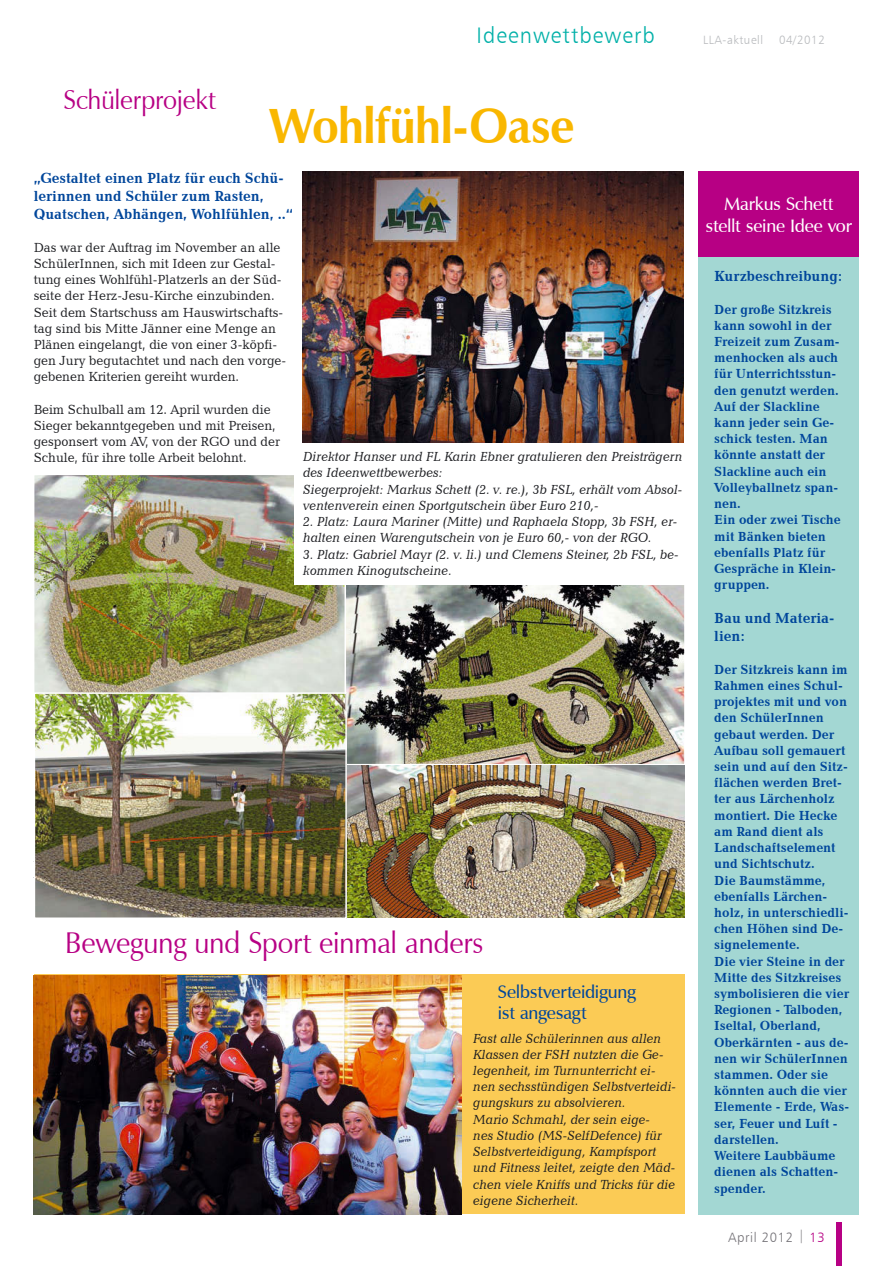
<style>
.page{position:relative;width:893px;height:1266px;background:#fff}
.page>*{position:absolute;margin:0;border:0;box-sizing:border-box;transform-origin:0 0}
.t1{font:700 49.5px "Zapf Humanist 601 BT";letter-spacing:-.02em;color:#f9b700;scale:.95 1}
.t2{font:30px "Zapf Humanist 601 BT";letter-spacing:-.015em;color:#b70084;scale:.95 1}
.t3{font:27px "Zapf Humanist 601 BT";letter-spacing:-.01em;color:#b70084;scale:.95 1}
.t4{font:22.5px "Humanist 777 BT Light B";letter-spacing:.05em;color:#00b0a8}
.t5{font:600 18px/21.6px "Zapf Humanist 601 BT";letter-spacing:-.01em;color:#fff;text-align:center}
.t6{font:600 18px/21.6px "Zapf Humanist 601 BT";letter-spacing:-.01em;color:#00469b}
.t7{font:700 15px/18px "Candida BT";color:#00469b;scale:.95 1}
.t8{font:700 13.5px/16.2px "Candida BT";color:#00469b;scale:.95 1}
.t9{font:italic 13.5px/16.2px "Candida BT";color:#1b1c20;scale:.95 1}
.t10{font:13.5px/16.2px "Candida BT";color:#1b1c20;scale:.95 1}
.t11{font:13.5px "Humanist 777 BT Light B";letter-spacing:.05em;color:#757378}
.t12{font:12px "Humanist 777 BT Light B";letter-spacing:.05em;color:#b8babd}
.s1{color:#b70084}
</style>
<div class="page">
<div style="left:836px;top:1222px;width:6px;height:43px;background:#b70084"></div>
<img style="left:346px;top:586px;width:336px;height:176px">
<div style="left:316px;top:583px;width:369px;height:182px;border:2px solid #fff"></div>
<div style="left:34px;top:974px;width:650px;height:240px;background:#fbcb55"></div>
<div style="left:698px;top:172px;width:161px;height:85px;background:#b70084"></div>
<div style="left:698px;top:257px;width:161px;height:957px;background:#a3d7d3"></div>
<img style="left:34px;top:975px;width:427px;height:239px">
<img style="left:302px;top:172px;width:381px;height:270px">
<img style="left:347px;top:765px;width:337px;height:152px">
<img style="left:36px;top:476px;width:307px;height:215px">
<div style="left:33px;top:473px;width:313px;height:221px;border:2px solid #fff"></div>
<img style="left:37px;top:695px;width:307px;height:220px">
<div style="left:34px;top:692px;width:313px;height:226px;border:2px solid #fff"></div>
<div style="left:294px;top:451px;width:389px;height:133px;background:#fff"></div>
<h3 class="t3" style="left:63px;top:83px;width:162px">Schülerprojekt</h3>
<h3 class="t4" style="left:476px;top:21px;width:180px">Ideenwettbewerb</h3>
<h1 class="t1" style="left:269px;top:95px;width:323px">Wohlfühl-Oase</h1>
<p class="t7" style="left:34px;top:169px;width:274px">„Gestaltet einen Platz für euch Schü&shy;lerinnen und Schüler zum Rasten,<br>Quatschen, Abhängen, Wohlfühlen, ..“</p>
<p class="t10" style="left:34px;top:239px;width:267px">Das war der Auftrag im November an alle SchülerInnen, sich mit Ideen zur Gestal&shy;tung eines Wohlfühl-Platzerls an der Süd&shy;seite der Herz-Jesu-Kirche einzubinden.<br>Seit dem Startschuss am Hauswirtschafts&shy;tag sind bis Mitte Jänner eine Menge an Plänen eingelangt, die von einer 3-köpfi&shy;gen Jury begutachtet und nach den vorge&shy;gebenen Kriterien gereiht wurden.</p>
<p class="t10" style="left:34px;top:401px;width:261px">Beim Schulball am 12. April wurden die Sieger bekanntgegeben und mit Preisen, gesponsert vom AV, von der RGO und der Schule, für ihre tolle Arbeit belohnt.</p>
<p class="t9" style="left:303px;top:448px;width:401px">Direktor Hanser und FL Karin Ebner gratulieren den Preisträgern des Ideenwettbewerbes:<br>Siegerprojekt: Markus Schett (2. v. re.), 3b FSL, erhält vom Absol&shy;ventenverein einen Sportgutschein über Euro 210,-</p>
<p class="t9" style="left:303px;top:513px;width:395px">2. Platz: Laura Mariner (Mitte) und Raphaela Stopp, 3b FSH, er&shy;halten einen Warengutschein von je Euro 60,- von der RGO.</p>
<p class="t9" style="left:303px;top:545px;width:397px">3. Platz: Gabriel Mayr (2. v. li.) und Clemens Steiner, 2b FSL, be&shy;kommen Kinogutscheine.</p>
<h2 class="t2" style="left:65px;top:924px;width:441px">Bewegung und Sport einmal anders</h2>
<h3 class="t6" style="left:498px;top:980px;width:140px">Selbstverteidigung ist angesagt</h3>
<p class="t9" style="left:473px;top:1029px;width:215px">Fast alle Schülerinnen aus allen<br>Klassen der FSH nutzten die Ge&shy;legenheit, im Turnunterricht ei&shy;nen sechsstündigen Selbstverteidi&shy;gungskurs zu absolvieren.<br>Mario Schmahl, der sein eige-<br>nes Studio (MS-SelfDefence) für<br>Selbstverteidigung, Kampfsport und Fitness leitet, zeigte den Mäd&shy;chen viele Kniffs und Tricks für die eigene Sicherheit.</p>
<p class="t12" style="left:703px;top:33px;width:61px">LLA-aktuell</p>
<p class="t12" style="left:779px;top:33px;width:47px">04/2012</p>
<h3 class="t5" style="left:705px;top:193px;width:148px">Markus Schett stellt seine Idee vor</h3>
<p class="t7" style="left:714px;top:267px;width:136px">Kurzbeschreibung:</p>
<p class="t8" style="left:714px;top:300px;width:135px">Der große Sitzkreis kann sowohl in der<br>Freizeit zum Zusam&shy;menhocken als auch für Unterrichtsstun&shy;den genutzt werden.<br>Auf der Slackline kann jeder sein Ge&shy;schick testen. Man könnte anstatt der<br>Slackline auch ein<br>Volleyballnetz span&shy;nen.<br>Ein oder zwei Tische mit Bänken bieten ebenfalls Platz für<br>Gespräche in Klein&shy;gruppen.</p>
<p class="t7" style="left:714px;top:609px;width:128px">Bau und Materia&shy;lien:</p>
<p class="t8" style="left:714px;top:660px;width:143px">Der Sitzkreis kann im<br>Rahmen eines Schul&shy;projektes mit und von den SchülerInnen gebaut werden. Der<br>Aufbau soll gemauert sein und auf den Sitz&shy;flächen werden Bret&shy;ter aus Lärchenholz montiert. Die Hecke am Rand dient als<br>Landschaftselement und Sichtschutz.<br>Die Baumstämme, ebenfalls Lärchen&shy;holz, in unterschiedli&shy;chen Höhen sind De&shy;signelemente.<br>Die vier Steine in der<br>Mitte des Sitzkreises symbolisieren die vier<br>Regionen - Talboden,<br>Iseltal, Oberland,<br>Oberkärnten - aus de&shy;nen wir SchülerInnen stammen. Oder sie könnten auch die vier<br>Elemente - Erde, Was&shy;ser, Feuer und Luft - darstellen.<br>Weitere Laubbäume dienen als Schatten&shy;spender.</p>
<p class="t11" style="left:728px;top:1228px;width:98px">April 2012 | <span class="s1">13</span></p>
</div>
